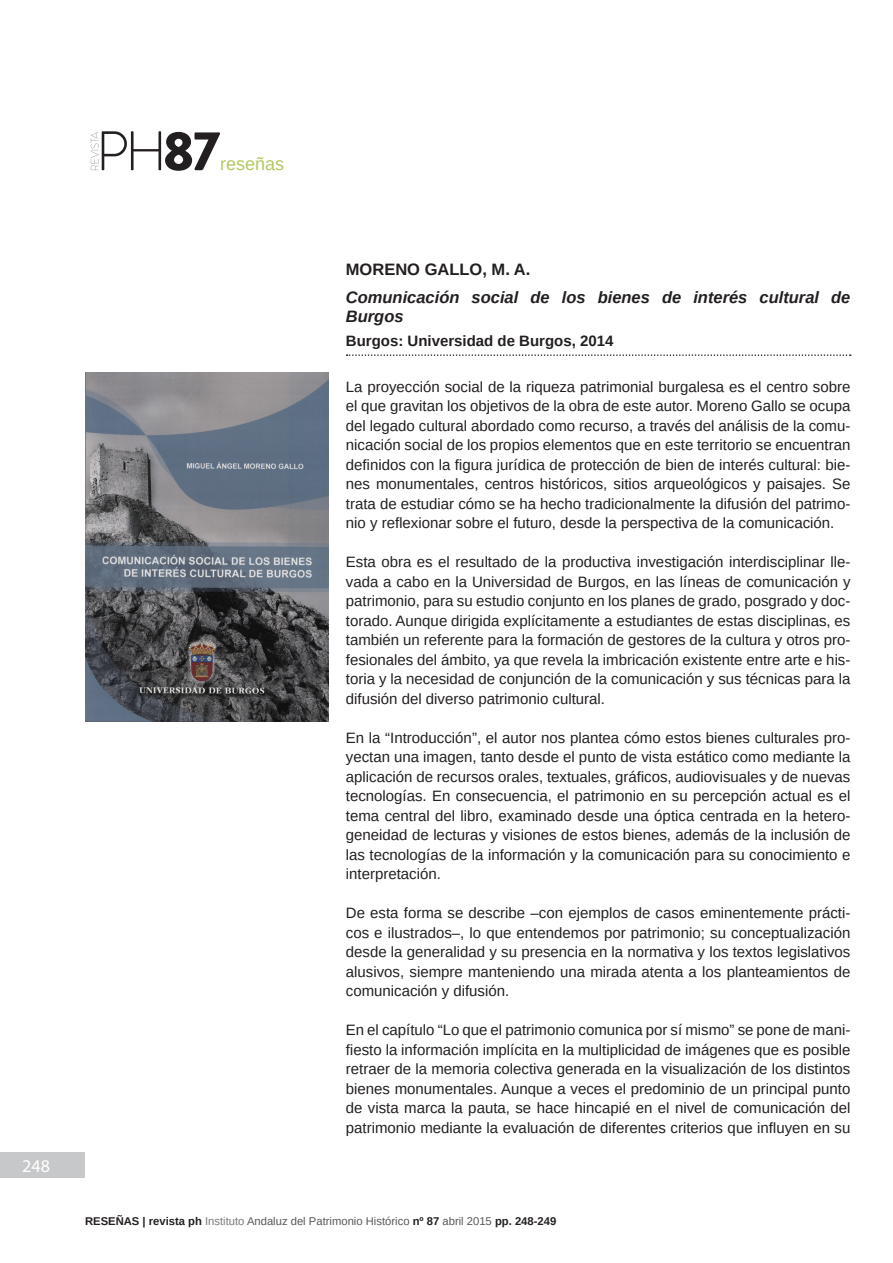
<style>
.page{position:relative;width:893px;height:1263px;background:#fff}
.page>*{position:absolute;margin:0;border:0;box-sizing:border-box;transform-origin:0 0}
.t1{font:18px "Arimo";color:#b3c85f}
.t2{font:18px "Myriad Pro";color:#fff}
.TITULO_LIBRO_RESEÑA{font:italic 700 16.5px/19.5px "Arimo";color:#231f20}
.AUTORES_RESEÑA{font:700 16.5px "Arimo";color:#231f20}
.t3{font:15px/19.5px "Arimo";color:#231f20;text-align:justify}
.EDITORIAL_RESEÑA{font:700 15px "Arimo";color:#231f20}
.t4{font:11.25px "Arimo";color:#57585a}
.s1{font-weight:700;color:#231f20}
.s2{color:#787a7d}
</style>
<div class="page">
<div style="left:0;top:1152px;width:85px;height:26px;background:#c7c8ca"></div>
<svg style="left:91px;top:131px;width:129px;height:40px"></svg>
<svg style="left:347px;top:354px;width:504px;height:2px"></svg>
<img style="left:85px;top:372px;width:244px;height:350px">
<p class="t1" style="left:220px;top:153px;width:66px">reseñas</p>
<p class="t2" style="left:22px;top:1155px;width:29px">248</p>
<p class="AUTORES_RESEÑA" style="left:346px;top:258px;width:186px">MORENO GALLO, M. A.</p>
<p class="TITULO_LIBRO_RESEÑA" style="left:346px;top:287px;width:506px">Comunicación social de los bienes de interés cultural de<br>Burgos</p>
<p class="EDITORIAL_RESEÑA" style="left:346px;top:330px;width:269px">Burgos: Universidad de Burgos, 2014</p>
<p class="t3" style="left:346px;top:377px;width:506px">La proyección social de la riqueza patrimonial burgalesa es el centro sobre el que gravitan los objetivos de la obra de este autor. Moreno Gallo se ocupa del legado cultural abordado como recurso, a través del análisis de la comu&shy;nicación social de los propios elementos que en este territorio se encuentran definidos con la figura jurídica de protección de bien de interés cultural: bie&shy;nes monumentales, centros históricos, sitios arqueológicos y paisajes. Se trata de estudiar cómo se ha hecho tradicionalmente la difusión del patrimo&shy;nio y reflexionar sobre el futuro, desde la perspectiva de la comunicación.</p>
<p class="t3" style="left:346px;top:552px;width:506px">Esta obra es el resultado de la productiva investigación interdisciplinar lle&shy;vada a cabo en la Universidad de Burgos, en las líneas de comunicación y patrimonio, para su estudio conjunto en los planes de grado, posgrado y doc&shy;torado. Aunque dirigida explícitamente a estudiantes de estas disciplinas, es también un referente para la formación de gestores de la cultura y otros pro&shy;fesionales del ámbito, ya que revela la imbricación existente entre arte e his&shy;toria y la necesidad de conjunción de la comunicación y sus técnicas para la difusión del diverso patrimonio cultural.</p>
<p class="t3" style="left:346px;top:728px;width:506px">En la “Introducción”, el autor nos plantea cómo estos bienes culturales pro&shy;yectan una imagen, tanto desde el punto de vista estático como mediante la aplicación de recursos orales, textuales, gráficos, audiovisuales y de nuevas tecnologías. En consecuencia, el patrimonio en su percepción actual es el tema central del libro, examinado desde una óptica centrada en la hetero&shy;geneidad de lecturas y visiones de estos bienes, además de la inclusión de las tecnologías de la información y la comunicación para su conocimiento e interpretación.</p>
<p class="t3" style="left:346px;top:903px;width:506px">De esta forma se describe –con ejemplos de casos eminentemente prácti&shy;cos e ilustrados–, lo que entendemos por patrimonio; su conceptualización desde la generalidad y su presencia en la normativa y los textos legislativos alusivos, siempre manteniendo una mirada atenta a los planteamientos de comunicación y difusión.</p>
<p class="t3" style="left:346px;top:1020px;width:506px">En el capítulo “Lo que el patrimonio comunica por sí mismo” se pone de mani&shy;fiesto la información implícita en la multiplicidad de imágenes que es posible retraer de la memoria colectiva generada en la visualización de los distintos bienes monumentales. Aunque a veces el predominio de un principal punto de vista marca la pauta, se hace hincapié en el nivel de comunicación del patrimonio mediante la evaluación de diferentes criterios que influyen en su</p>
<p class="t4" style="left:85px;top:1213px;width:473px"><span class="s1">RESEÑAS | revista ph</span> <span class="s2">Instituto</span> Andaluz del Patrimonio Histórico <span class="s1">nº 87</span> abril 2015 <span class="s1">pp. 248-249</span></p>
</div>
